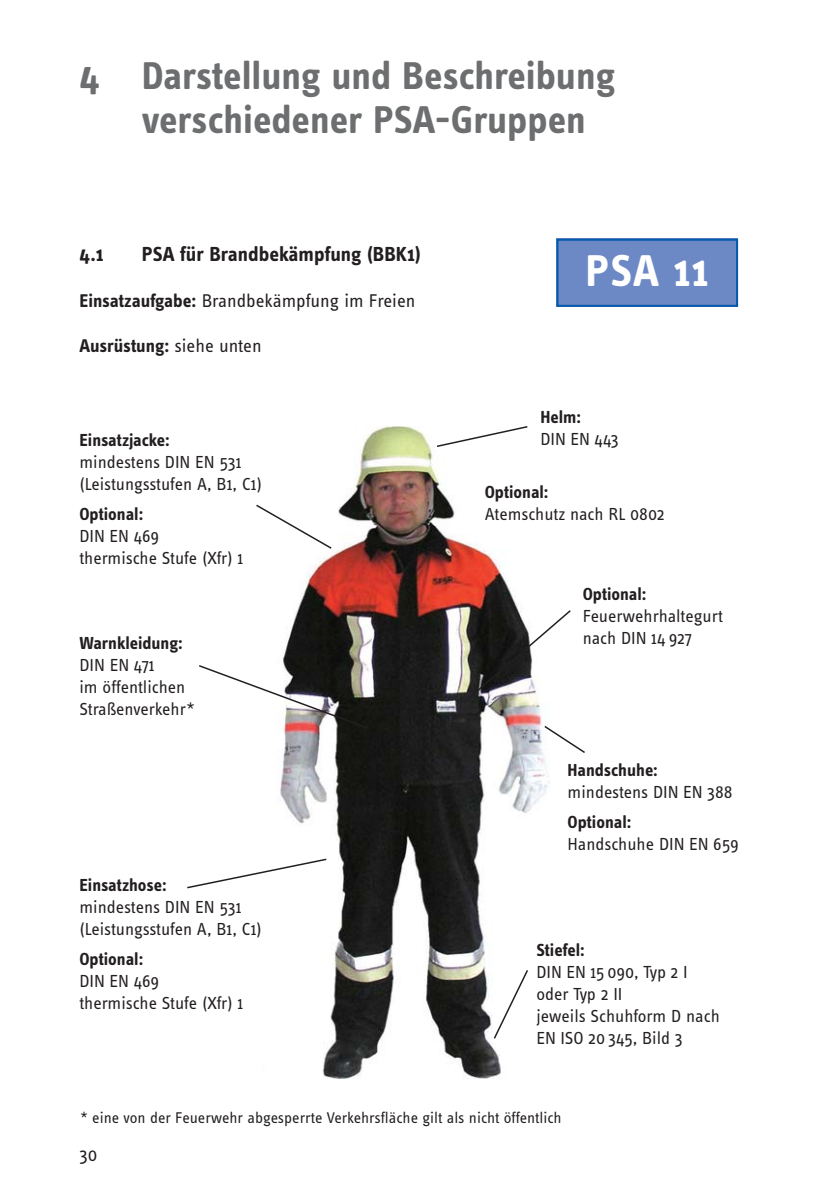
<style>
.page{position:relative;width:840px;height:1191px;background:#fff}
.page>*{position:absolute;margin:0;border:0;box-sizing:border-box;transform-origin:0 0}
.t1{font:700 46px "Info OT Text";color:#fff}
.t2{font:700 40px/44px "Info OT Text";color:#6d6e70}
.t3{font:700 21px "Info OT Text";color:#231f20}
.t4{font:19px "Info OT Text";color:#231f20}
.t5{font:700 19px "Info OT Text";letter-spacing:-.005em;color:#231f20}
.t6{font:18px/22px "Info OT Text";color:#231f20}
.t7{font:700 18px "Info OT Text";color:#231f20}
.t8{font:16px "Info OT Text";color:#231f20}
.s1{font-weight:700}
.s2{font-weight:400}
</style>
<div class="page">
<div style="left:556px;top:239px;width:181px;height:68px;background:#6d89c5"></div>
<div style="left:556px;top:239px;width:181px;height:68px;border:2px solid #005aaa"></div>
<img style="left:280px;top:426px;width:268px;height:652px">
<svg style="left:435px;top:426px;width:94px;height:22px"></svg>
<svg style="left:462px;top:608px;width:109px;height:96px"></svg>
<svg style="left:542px;top:724px;width:43px;height:30px"></svg>
<svg style="left:492px;top:968px;width:37px;height:72px"></svg>
<svg style="left:187px;top:857px;width:141px;height:32px"></svg>
<svg style="left:199px;top:664px;width:170px;height:66px"></svg>
<svg style="left:256px;top:503px;width:77px;height:47px"></svg>
<h2 class="t2" style="left:142px;top:56px;width:474px;text-indent:-62px">4 Darstellung und Beschreibung verschiedener PSA-Gruppen</h2>
<p class="t3" style="left:79px;top:246px;width:26px">4.1</p>
<p class="t3" style="left:142px;top:246px;width:280px">PSA für Brandbekämpfung (BBK1)</p>
<p class="t4" style="left:79px;top:293px;width:337px"><span class="s1">Einsatzaufgabe:</span> Brandbekämpfung im Freien</p>
<p class="t5" style="left:79px;top:338px;width:184px">Ausrüstung: <span class="s2">siehe unten</span></p>
<p class="t7" style="left:79px;top:433px;width:92px">Einsatzjacke:</p>
<p class="t6" style="left:79px;top:452px;width:184px">mindestens DIN EN 531 (Leistungsstufen A, B1, C1)</p>
<p class="t7" style="left:79px;top:507px;width:65px">Optional:</p>
<p class="t6" style="left:79px;top:526px;width:165px">DIN EN 469<br>thermische Stufe (Xfr) 1</p>
<p class="t7" style="left:79px;top:636px;width:105px">Warnkleidung:</p>
<p class="t6" style="left:79px;top:655px;width:117px">DIN EN 471<br>im öffentlichen<br>Straßenverkehr*</p>
<p class="t7" style="left:79px;top:878px;width:89px">Einsatzhose:</p>
<p class="t6" style="left:79px;top:897px;width:184px">mindestens DIN EN 531 (Leistungsstufen A, B1, C1)</p>
<p class="t7" style="left:79px;top:952px;width:65px">Optional:</p>
<p class="t6" style="left:79px;top:971px;width:165px">DIN EN 469<br>thermische Stufe (Xfr) 1</p>
<h1 class="t1" style="left:585px;top:253px;width:125px">PSA 11</h1>
<p class="t7" style="left:540px;top:410px;width:42px">Helm:</p>
<p class="t6" style="left:540px;top:429px;width:80px">DIN EN 443</p>
<p class="t7" style="left:484px;top:485px;width:65px">Optional:</p>
<p class="t6" style="left:484px;top:504px;width:181px">Atemschutz nach RL 0802</p>
<p class="t7" style="left:582px;top:587px;width:65px">Optional:</p>
<p class="t6" style="left:582px;top:606px;width:142px">Feuerwehrhaltegurt nach DIN 14 927</p>
<p class="t7" style="left:567px;top:763px;width:92px">Handschuhe:</p>
<p class="t6" style="left:567px;top:782px;width:166px">mindestens DIN EN 388</p>
<p class="t7" style="left:567px;top:815px;width:65px">Optional:</p>
<p class="t6" style="left:567px;top:834px;width:172px">Handschuhe DIN EN 659</p>
<p class="t7" style="left:536px;top:943px;width:50px">Stiefel:</p>
<p class="t6" style="left:536px;top:962px;width:185px">DIN EN 15 090, Typ 2 I oder Typ 2 II<br>jeweils Schuhform D nach<br>EN ISO 20 345, Bild 3</p>
<p class="t8" style="left:80px;top:1111px;width:483px">* eine von der Feuerwehr abgesperrte Verkehrsfläche gilt als nicht öffentlich</p>
<p class="t4" style="left:79px;top:1147px;width:19px">30</p>
</div>
